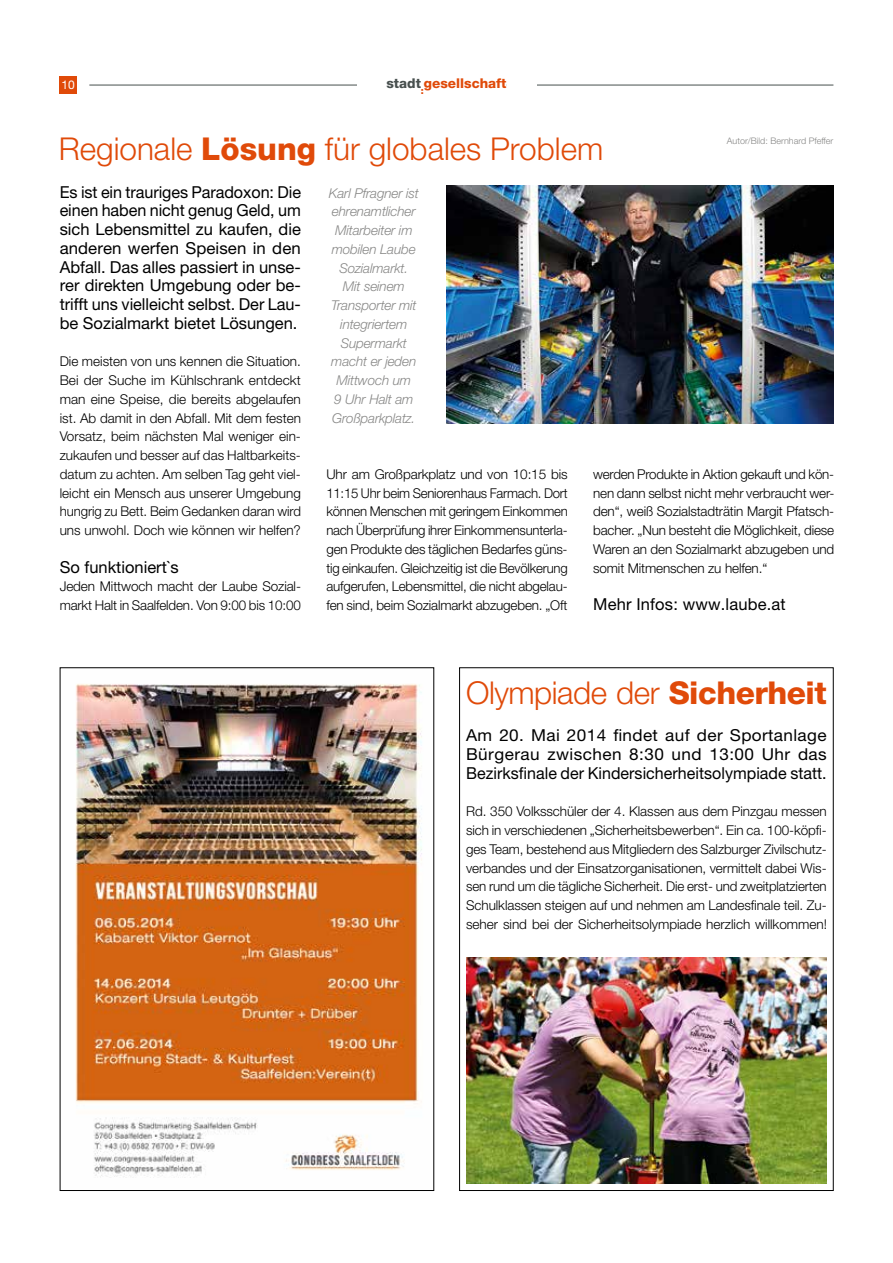
<style>
.page{position:relative;width:893px;height:1263px;background:#fff}
.page>*{position:absolute;margin:0;border:0;box-sizing:border-box;transform-origin:0 0}
.t1{font:300 31.5px "Helvetica Neue LT Pro";color:#e04a09}
.t2{font:16.5px/18.8px "Helvetica Neue LT Pro";color:#000;text-align:justify}
.t3{font:16.5px/18.8px "Helvetica Neue LT Pro";color:#000;text-align:justify;scale:1.04 1}
.t4{font:300 13.5px/18.8px "Helvetica Neue LT Pro";letter-spacing:-.01em;color:#000;text-align:justify}
.t5{font:italic 300 13.5px/18.8px "Helvetica Neue LT Pro";letter-spacing:-.01em;color:#878786;text-align:center}
.t6{font:800 13.5px "Helvetica Neue LT Pro";color:#e04a09}
.t7{font:12px "Helvetica Neue LT Pro";color:#fff}
.t8{font:300 9px "Helvetica Neue LT Pro";color:#878786}
.s1{color:#48504f}
.s2{font-weight:800}
</style>
<div class="page">
<div style="left:60px;top:77px;width:17px;height:17px;background:#e04a09"></div>
<hr style="left:507px;top:85px;width:326px;height:1px;background:#48504f">
<hr style="left:89px;top:85px;width:277px;height:1px;background:#48504f">
<div style="left:357px;top:80px;width:30px;height:9px;background:#fff"></div>
<div style="left:507px;top:80px;width:29px;height:9px;background:#fff"></div>
<img style="left:447px;top:186px;width:386px;height:237px">
<img style="left:75px;top:684px;width:347px;height:494px">
<img style="left:466px;top:957px;width:361px;height:227px">
<p class="t7" style="left:61px;top:77px;width:15px">10</p>
<p class="t6" style="left:386px;top:75px;width:122px"><span class="s1">stadt</span><sub>:</sub>gesellschaft</p>
<p class="t8" style="left:727px;top:135px;width:108px">Autor/Bild: Bernhard Pfeffer</p>
<h1 class="t1" style="left:59px;top:130px;width:546px">Regionale <span class="s2">Lösung</span> für globales Problem</h1>
<p class="t2" style="left:60px;top:182px;width:243px">Es ist ein trauriges Paradoxon: Die einen haben nicht genug Geld, um sich Lebensmittel zu kaufen, die anderen werfen Speisen in den Abfall. Das alles passiert in unse&shy;rer direkten Umgebung oder be&shy;trifft uns vielleicht selbst. Der Lau&shy;be Sozialmarkt bietet Lösungen.</p>
<p class="t4" style="left:60px;top:352px;width:243px">Die meisten von uns kennen die Situation.<br>Bei der Suche im Kühlschrank entdeckt man eine Speise, die bereits abgelaufen ist. Ab damit in den Abfall. Mit dem festen Vorsatz, beim nächsten Mal weniger ein&shy;zukaufen und besser auf das Haltbarkeits&shy;datum zu achten. Am selben Tag geht viel&shy;leicht ein Mensch aus unserer Umgebung hungrig zu Bett. Beim Gedanken daran wird uns unwohl. Doch wie können wir helfen?</p>
<p class="t2" style="left:60px;top:557px;width:121px">So funktioniert`s</p>
<p class="t4" style="left:60px;top:577px;width:243px">Jeden Mittwoch macht der Laube Sozial&shy;markt Halt in Saalfelden. Von 9:00 bis 10:00</p>
<p class="t5" style="left:329px;top:183px;width:92px">Karl Pfragner ist ehrenamtlicher<br>Mitarbeiter im mobilen Laube<br>Sozialmarkt.<br>Mit seinem<br>Transporter mit integriertem<br>Supermarkt macht er jeden<br>Mittwoch um<br>9 Uhr Halt am<br>Großparkplatz.</p>
<p class="t4" style="left:326px;top:464px;width:243px">Uhr am Großparkplatz und von 10:15 bis 11:15 Uhr beim Seniorenhaus Farmach. Dort können Menschen mit geringem Einkommen nach Überprüfung ihrer Einkommensunterla&shy;gen Produkte des täglichen Bedarfes güns&shy;tig einkaufen. Gleichzeitig ist die Bevölkerung aufgerufen, Lebensmittel, die nicht abgelau&shy;fen sind, beim Sozialmarkt abzugeben. „Oft</p>
<p class="t4" style="left:593px;top:464px;width:243px">werden Produkte in Aktion gekauft und kön&shy;nen dann selbst nicht mehr verbraucht wer&shy;den“, weiß Sozialstadträtin Margit Pfatsch&shy;bacher. „Nun besteht die Möglichkeit, diese Waren an den Sozialmarkt abzugeben und somit Mitmenschen zu helfen.“</p>
<p class="t2" style="left:593px;top:595px;width:194px">Mehr Infos: www.laube.at</p>
<h1 class="t1" style="left:466px;top:673px;width:362px">Olympiade der <span class="s2">Sicherheit</span></h1>
<p class="t3" style="left:466px;top:726px;width:348px">Am 20. Mai 2014 findet auf der Sportanlage Bürgerau zwischen 8:30 und 13:00 Uhr das Bezirksfinale der Kindersicherheitsolympiade statt.</p>
<p class="t4" style="left:466px;top:802px;width:362px">Rd. 350 Volksschüler der 4. Klassen aus dem Pinzgau messen sich in verschiedenen „Sicherheitsbewerben“. Ein ca. 100-köpfi&shy;ges Team, bestehend aus Mitgliedern des Salzburger Zivilschutz&shy;verbandes und der Einsatzorganisationen, vermittelt dabei Wis&shy;sen rund um die tägliche Sicherheit. Die erst- und zweitplatzierten Schulklassen steigen auf und nehmen am Landesfinale teil. Zu&shy;seher sind bei der Sicherheitsolympiade herzlich willkommen!</p>
</div>
